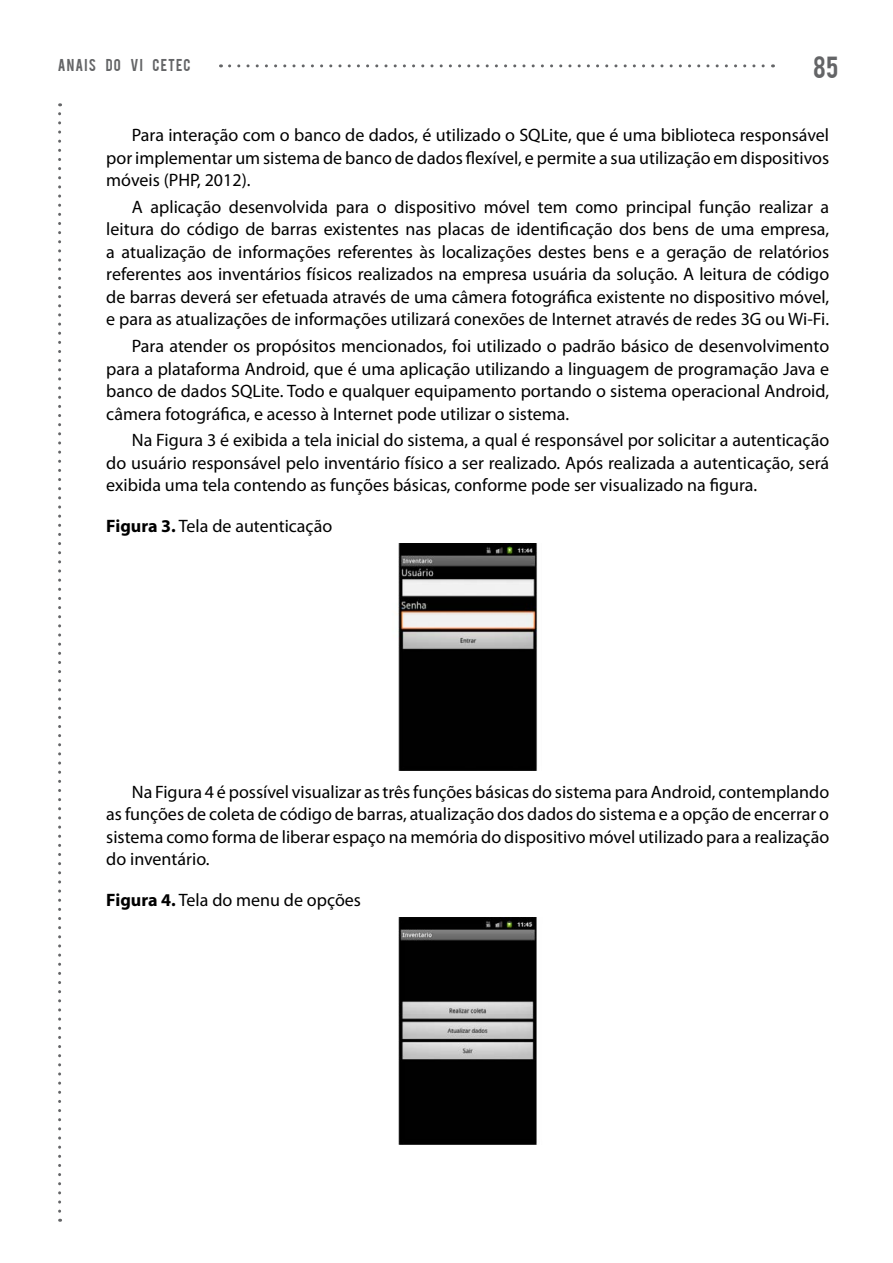
<style>
.page{position:relative;width:893px;height:1263px;background:#fff}
.page>*{position:absolute;margin:0;border:0;box-sizing:border-box;transform-origin:0 0}
.t1{font:24px "Bebas";color:#646567}
.t2{font:18px/22.5px "Myriad Pro";color:#000;text-align:justify}
.t3{font:13.5px "Bebas";letter-spacing:.09em;color:#646567}
.s1{font-weight:700}
</style>
<div class="page">
<svg style="left:230px;top:64px;width:543px;height:3px"></svg>
<svg style="left:58px;top:103px;width:3px;height:1108px"></svg>
<img style="left:398px;top:544px;width:140px;height:227px">
<img style="left:398px;top:917px;width:139px;height:227px">
<p class="t3" style="left:58px;top:55px;width:134px">ANAIS DO VI CETEC</p>
<h1 class="t1" style="left:813px;top:50px;width:27px">85</h1>
<p class="t2" style="left:106px;top:123px;width:724px;text-indent:26px">Para interação com o banco de dados, é utilizado o SQLite, que é uma biblioteca responsável por implementar um sistema de banco de dados flexível, e permite a sua utilização em dispositivos móveis (PHP, 2012).</p>
<p class="t2" style="left:106px;top:195px;width:724px;text-indent:26px">A aplicação desenvolvida para o dispositivo móvel tem como principal função realizar a leitura do código de barras existentes nas placas de identificação dos bens de uma empresa, a atualização de informações referentes às localizações destes bens e a geração de relatórios referentes aos inventários físicos realizados na empresa usuária da solução. A leitura de código de barras deverá ser efetuada através de uma câmera fotográfica existente no dispositivo móvel, e para as atualizações de informações utilizará conexões de Internet através de redes 3G ou Wi-Fi.</p>
<p class="t2" style="left:106px;top:334px;width:724px;text-indent:26px">Para atender os propósitos mencionados, foi utilizado o padrão básico de desenvolvimento para a plataforma Android, que é uma aplicação utilizando a linguagem de programação Java e banco de dados SQLite. Todo e qualquer equipamento portando o sistema operacional Android, câmera fotográfica, e acesso à Internet pode utilizar o sistema.</p>
<p class="t2" style="left:106px;top:429px;width:724px;text-indent:26px">Na Figura 3 é exibida a tela inicial do sistema, a qual é responsável por solicitar a autenticação do usuário responsável pelo inventário físico a ser realizado. Após realizada a autenticação, será exibida uma tela contendo as funções básicas, conforme pode ser visualizado na figura.</p>
<p class="t2" style="left:106px;top:515px;width:227px"><span class="s1">Figura 3.</span> Tela de autenticação</p>
<p class="t2" style="left:106px;top:780px;width:724px;text-indent:26px">Na Figura 4 é possível visualizar as três funções básicas do sistema para Android, contemplando as funções de coleta de código de barras, atualização dos dados do sistema e a opção de encerrar o sistema como forma de liberar espaço na memória do dispositivo móvel utilizado para a realização do inventário.</p>
<p class="t2" style="left:106px;top:888px;width:256px"><span class="s1">Figura 4.</span> Tela do menu de opções</p>
</div>
